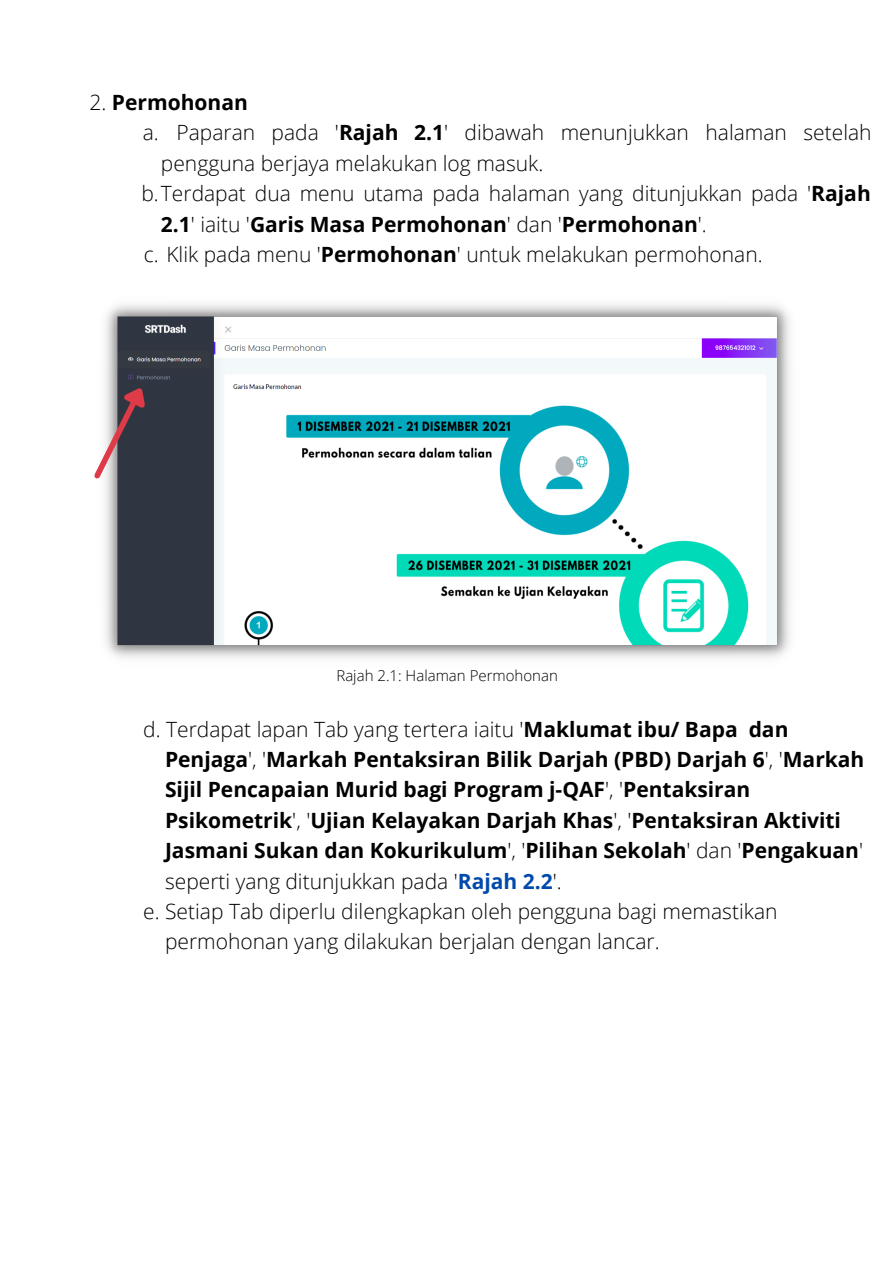
<style>
.page{position:relative;width:894px;height:1264px;background:#fff}
.page>*{position:absolute;margin:0;border:0;box-sizing:border-box;transform-origin:0 0}
.t1{font:300 21px/30.5px "Open Sans";color:#010101}
.t2{font:700 21px/30.5px "Open Sans";color:#010101}
.t3{font:300 15px "Open Sans";color:#000}
.s1{font-weight:300}
.s2{font-weight:700}
.s3{font-weight:700;color:#004aad}
</style>
<div class="page">
<img style="left:105px;top:304px;width:685px;height:354px">
<svg style="left:94px;top:375px;width:67px;height:108px"></svg>
<p class="t2" style="left:143px;top:86px;width:107px;text-indent:-53px"><span class="s1">2.</span> Permohonan <span class="s1">a.</span></p>
<p class="t1" style="left:161px;top:117px;width:712px;text-indent:16px">Paparan pada '<span class="s2">Rajah 2.1</span>' dibawah menunjukkan halaman setelah pengguna berjaya melakukan log masuk.</p>
<p class="t1" style="left:161px;top:178px;width:711px;text-indent:-20px">b.Terdapat dua menu utama pada halaman yang ditunjukkan pada '<span class="s2">Rajah<br>2.1</span>' iaitu '<span class="s2">Garis Masa Permohonan</span>' dan '<span class="s2">Permohonan</span>'.</p>
<p class="t1" style="left:144px;top:238px;width:620px">c. Klik pada menu '<span class="s2">Permohonan</span>' untuk melakukan permohonan.</p>
<p class="t3" style="left:336px;top:665px;width:223px">Rajah 2.1: Halaman Permohonan</p>
<p class="t1" style="left:143px;top:713px;width:646px">d. Terdapat lapan Tab yang tertera iaitu '<span class="s2">Maklumat ibu/ Bapa dan</span></p>
<p class="t2" style="left:165px;top:743px;width:700px">Penjaga<span class="s1">', '</span>Markah Pentaksiran Bilik Darjah (PBD) Darjah 6<span class="s1">', '</span>Markah</p>
<p class="t2" style="left:165px;top:774px;width:586px">Sijil Pencapaian Murid bagi Program j-QAF<span class="s1">', '</span>Pentaksiran</p>
<p class="t2" style="left:165px;top:804px;width:677px">Psikometrik<span class="s1">', '</span>Ujian Kelayakan Darjah Khas<span class="s1">', '</span>Pentaksiran Aktiviti</p>
<p class="t2" style="left:165px;top:834px;width:699px">Jasmani Sukan dan Kokurikulum<span class="s1">', '</span>Pilihan Sekolah<span class="s1">' dan '</span>Pengakuan<span class="s1">'</span></p>
<p class="t1" style="left:165px;top:865px;width:398px">seperti yang ditunjukkan pada '<span class="s3">Rajah 2.2</span>'.</p>
<p class="t1" style="left:143px;top:895px;width:635px">e. Setiap Tab diperlu dilengkapkan oleh pengguna bagi memastikan</p>
<p class="t1" style="left:165px;top:926px;width:496px">permohonan yang dilakukan berjalan dengan lancar.</p>
</div>
